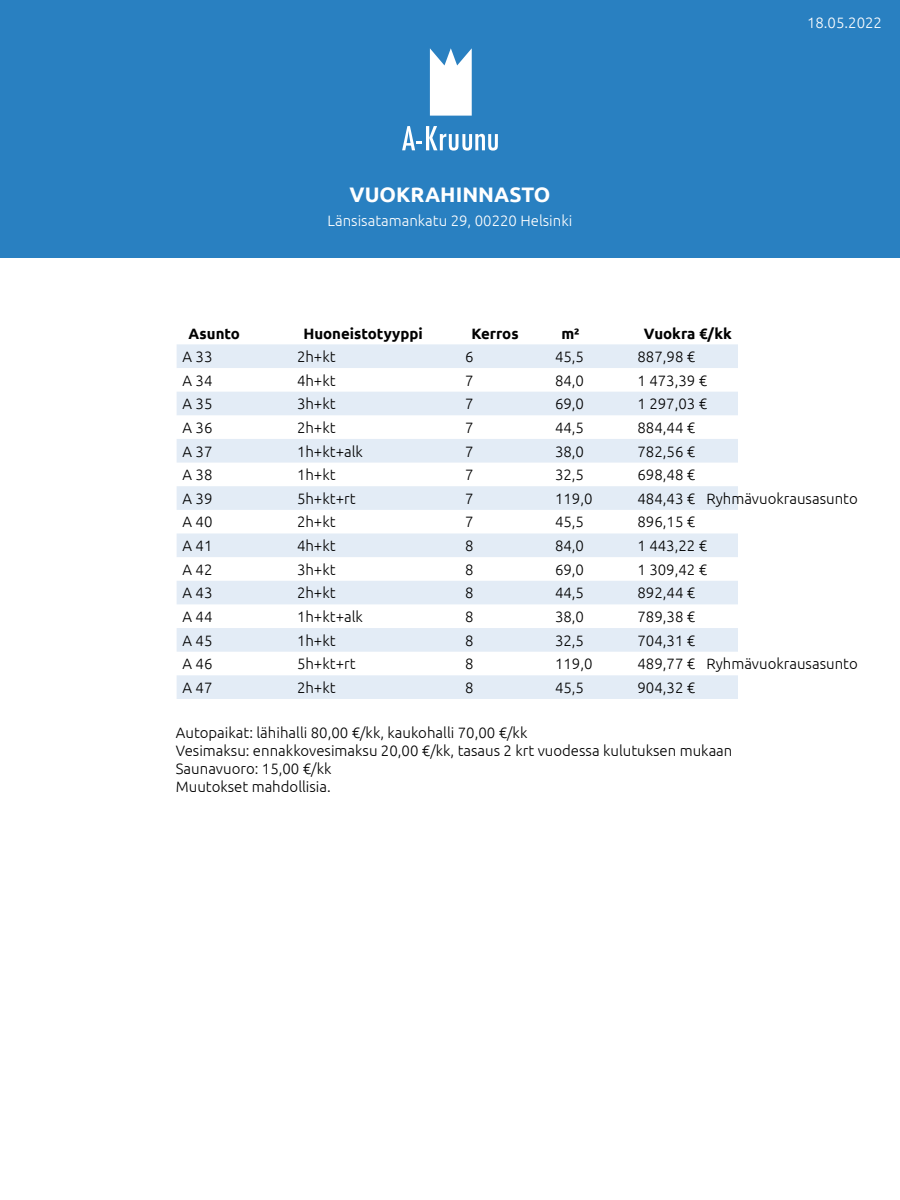
<style>
.page{position:relative;width:900px;height:1200px;background:#fff}
.page>*{position:absolute;margin:0;border:0;box-sizing:border-box;transform-origin:0 0}
.t1{font:700 21px "Ubuntu";color:#fff}
.t2{font:300 15px/18px "Ubuntu";color:#000}
.t3{font:300 15px "Ubuntu";color:#fff}
.t4{font:700 15px "Ubuntu";color:#000}
</style>
<div class="page">
<div style="left:1px;top:1px;width:898px;height:256px;background:#2980c1"></div>
<div style="left:0;top:0;width:900px;height:258px;border:2px solid #2980c1"></div>
<svg style="left:430px;top:48px;width:42px;height:68px;background:#e0ecf6"></svg>
<svg style="left:402px;top:126px;width:96px;height:25px"></svg>
<svg style="left:177px;top:344px;width:561px;height:355px;fill:#e3ecf6"></svg>
<h1 class="t1" style="left:350px;top:181px;width:202px">VUOKRAHINNASTO</h1>
<p class="t3" style="left:328px;top:212px;width:246px">Länsisatamankatu 29, 00220 Helsinki</p>
<p class="t3" style="left:807px;top:13px;width:77px">18.05.2022</p>
<p class="t4" style="left:189px;top:324px;width:53px">Asunto</p>
<p class="t4" style="left:303px;top:324px;width:121px">Huoneistotyyppi</p>
<p class="t4" style="left:471px;top:324px;width:49px">Kerros</p>
<p class="t4" style="left:561px;top:324px;width:20px">m²</p>
<p class="t4" style="left:644px;top:324px;width:89px">Vuokra €/kk</p>
<p class="t2" style="left:183px;top:347px;width:31px">A 33</p>
<p class="t2" style="left:297px;top:347px;width:40px">2h+kt</p>
<p class="t2" style="left:465px;top:347px;width:10px">6</p>
<p class="t2" style="left:555px;top:347px;width:31px">45,5</p>
<p class="t2" style="left:638px;top:347px;width:59px">887,98 €</p>
<p class="t2" style="left:183px;top:371px;width:31px">A 34</p>
<p class="t2" style="left:297px;top:371px;width:40px">4h+kt</p>
<p class="t2" style="left:465px;top:371px;width:10px">7</p>
<p class="t2" style="left:555px;top:371px;width:31px">84,0</p>
<p class="t2" style="left:638px;top:371px;width:71px">1 473,39 €</p>
<p class="t2" style="left:183px;top:395px;width:31px">A 35</p>
<p class="t2" style="left:297px;top:395px;width:40px">3h+kt</p>
<p class="t2" style="left:465px;top:395px;width:10px">7</p>
<p class="t2" style="left:555px;top:395px;width:31px">69,0</p>
<p class="t2" style="left:638px;top:395px;width:71px">1 297,03 €</p>
<p class="t2" style="left:183px;top:418px;width:31px">A 36</p>
<p class="t2" style="left:297px;top:418px;width:40px">2h+kt</p>
<p class="t2" style="left:465px;top:418px;width:10px">7</p>
<p class="t2" style="left:555px;top:418px;width:31px">44,5</p>
<p class="t2" style="left:638px;top:418px;width:59px">884,44 €</p>
<p class="t2" style="left:183px;top:442px;width:31px">A 37</p>
<p class="t2" style="left:297px;top:442px;width:68px">1h+kt+alk</p>
<p class="t2" style="left:465px;top:442px;width:10px">7</p>
<p class="t2" style="left:555px;top:442px;width:31px">38,0</p>
<p class="t2" style="left:638px;top:442px;width:59px">782,56 €</p>
<p class="t2" style="left:183px;top:466px;width:31px">A 38</p>
<p class="t2" style="left:297px;top:466px;width:40px">1h+kt</p>
<p class="t2" style="left:465px;top:466px;width:10px">7</p>
<p class="t2" style="left:555px;top:466px;width:31px">32,5</p>
<p class="t2" style="left:638px;top:466px;width:59px">698,48 €</p>
<p class="t2" style="left:183px;top:489px;width:31px">A 39</p>
<p class="t2" style="left:297px;top:489px;width:60px">5h+kt+rt</p>
<p class="t2" style="left:465px;top:489px;width:10px">7</p>
<p class="t2" style="left:555px;top:489px;width:39px">119,0</p>
<p class="t2" style="left:638px;top:489px;width:59px">484,43 €</p>
<p class="t2" style="left:183px;top:513px;width:31px">A 40</p>
<p class="t2" style="left:297px;top:513px;width:40px">2h+kt</p>
<p class="t2" style="left:465px;top:513px;width:10px">7</p>
<p class="t2" style="left:555px;top:513px;width:31px">45,5</p>
<p class="t2" style="left:638px;top:513px;width:59px">896,15 €</p>
<p class="t2" style="left:183px;top:536px;width:31px">A 41</p>
<p class="t2" style="left:297px;top:536px;width:40px">4h+kt</p>
<p class="t2" style="left:465px;top:536px;width:10px">8</p>
<p class="t2" style="left:555px;top:536px;width:31px">84,0</p>
<p class="t2" style="left:638px;top:536px;width:71px">1 443,22 €</p>
<p class="t2" style="left:183px;top:560px;width:31px">A 42</p>
<p class="t2" style="left:297px;top:560px;width:40px">3h+kt</p>
<p class="t2" style="left:465px;top:560px;width:10px">8</p>
<p class="t2" style="left:555px;top:560px;width:31px">69,0</p>
<p class="t2" style="left:638px;top:560px;width:71px">1 309,42 €</p>
<p class="t2" style="left:183px;top:584px;width:31px">A 43</p>
<p class="t2" style="left:297px;top:584px;width:40px">2h+kt</p>
<p class="t2" style="left:465px;top:584px;width:10px">8</p>
<p class="t2" style="left:555px;top:584px;width:31px">44,5</p>
<p class="t2" style="left:638px;top:584px;width:59px">892,44 €</p>
<p class="t2" style="left:183px;top:607px;width:31px">A 44</p>
<p class="t2" style="left:297px;top:607px;width:68px">1h+kt+alk</p>
<p class="t2" style="left:465px;top:607px;width:10px">8</p>
<p class="t2" style="left:555px;top:607px;width:31px">38,0</p>
<p class="t2" style="left:638px;top:607px;width:59px">789,38 €</p>
<p class="t2" style="left:183px;top:631px;width:31px">A 45</p>
<p class="t2" style="left:297px;top:631px;width:40px">1h+kt</p>
<p class="t2" style="left:465px;top:631px;width:10px">8</p>
<p class="t2" style="left:555px;top:631px;width:31px">32,5</p>
<p class="t2" style="left:638px;top:631px;width:59px">704,31 €</p>
<p class="t2" style="left:183px;top:655px;width:31px">A 46</p>
<p class="t2" style="left:297px;top:655px;width:60px">5h+kt+rt</p>
<p class="t2" style="left:465px;top:655px;width:10px">8</p>
<p class="t2" style="left:555px;top:655px;width:39px">119,0</p>
<p class="t2" style="left:638px;top:655px;width:59px">489,77 €</p>
<p class="t2" style="left:183px;top:678px;width:31px">A 47</p>
<p class="t2" style="left:297px;top:678px;width:40px">2h+kt</p>
<p class="t2" style="left:465px;top:678px;width:10px">8</p>
<p class="t2" style="left:555px;top:678px;width:31px">45,5</p>
<p class="t2" style="left:638px;top:678px;width:59px">904,32 €</p>
<p class="t2" style="left:176px;top:724px;width:558px">Autopaikat: lähihalli 80,00 €/kk, kaukohalli 70,00 €/kk<br>Vesimaksu: ennakkovesimaksu 20,00 €/kk, tasaus 2 krt vuodessa kulutuksen mukaan Saunavuoro: 15,00 €/kk<br>Muutokset mahdollisia.</p>
<p class="t2" style="left:706px;top:489px;width:153px">Ryhmävuokrausasunto</p>
<p class="t2" style="left:706px;top:654px;width:153px">Ryhmävuokrausasunto</p>
</div>
